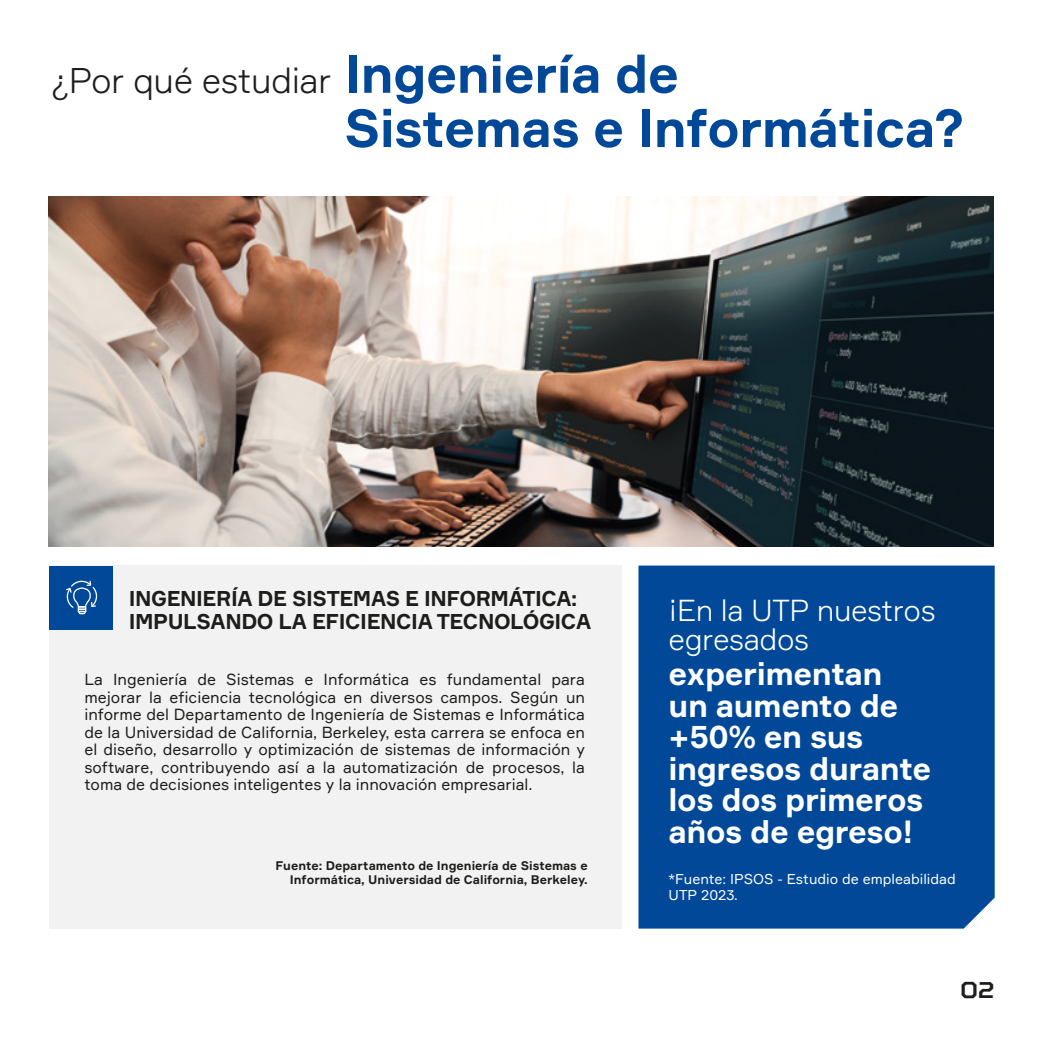
<style>
.page{position:relative;width:1042px;height:1042px;background:#fff}
.page>*{position:absolute;margin:0;border:0;box-sizing:border-box;transform-origin:0 0}
.t1{font:700 52.5px "Formular";letter-spacing:-.015em;color:#014998}
.t2{font:300 35px "Formular";letter-spacing:-.015em;color:#1d1d1b}
.t3{font:700 31.5px/31.5px "Formular";letter-spacing:-.015em;color:#fff}
.t4{font:300 29.75px/28.9px "Formular";letter-spacing:-.015em;color:#fff}
.t5{font:700 22.75px "TT Squares";color:#1d1d1b}
.t6{font:700 21px/22.8px "Formular";letter-spacing:-.02em;color:#1d1d1b}
.t7{font:15.75px/17.5px "Formular";color:#1d1d1b;text-align:justify}
.t8{font:14px/15.9px "Formular";color:#fff}
.t9{font:700 12.25px/14px "Formular";color:#1d1d1b;text-align:right}
.s1{font-weight:700;font-size:52.5px;color:#014998}
</style>
<div class="page">
<div style="left:49px;top:565px;width:573px;height:363px;background:#f2f2f2"></div>
<div style="left:638px;top:565px;width:356px;height:363px;background:#014998"></div>
<div style="left:49px;top:565px;width:64px;height:64px;background:#014998"></div>
<svg style="left:66px;top:580px;width:31px;height:34px"></svg>
<img style="left:49px;top:197px;width:945px;height:349px">
<h2 class="t2" style="left:51px;top:59px;width:629px">¿Por qué estudiar <span class="s1">Ingeniería de</span></h2>
<h1 class="t1" style="left:344px;top:96px;width:622px">Sistemas e Informática?</h1>
<h3 class="t6" style="left:129px;top:587px;width:464px">INGENIERÍA DE SISTEMAS E INFORMÁTICA:<br>IMPULSANDO LA EFICIENCIA TECNOLÓGICA</h3>
<p class="t7" style="left:84px;top:671px;width:502px">La Ingeniería de Sistemas e Informática es fundamental para mejorar la eficiencia tecnológica en diversos campos. Según un informe del Departamento de Ingeniería de Sistemas e Informática de la Universidad de California, Berkeley, esta carrera se enfoca en el diseño, desarrollo y optimización de sistemas de información y software, contribuyendo así a la automatización de procesos, la toma de decisiones inteligentes y la innovación empresarial.</p>
<p class="t9" style="left:276px;top:858px;width:314px">Fuente: Departamento de Ingeniería de Sistemas e<br>Informática, Universidad de California, Berkeley.</p>
<h3 class="t4" style="left:668px;top:595px;width:268px">¡En la UTP nuestros egresados</h3>
<h3 class="t3" style="left:668px;top:657px;width:264px">experimentan<br>un aumento de +50% en sus ingresos durante los dos primeros años de egreso!</h3>
<p class="t8" style="left:668px;top:870px;width:289px">*Fuente: IPSOS - Estudio de empleabilidad<br>UTP 2023.</p>
<h3 class="t5" style="left:960px;top:976px;width:36px">02</h3>
</div>
